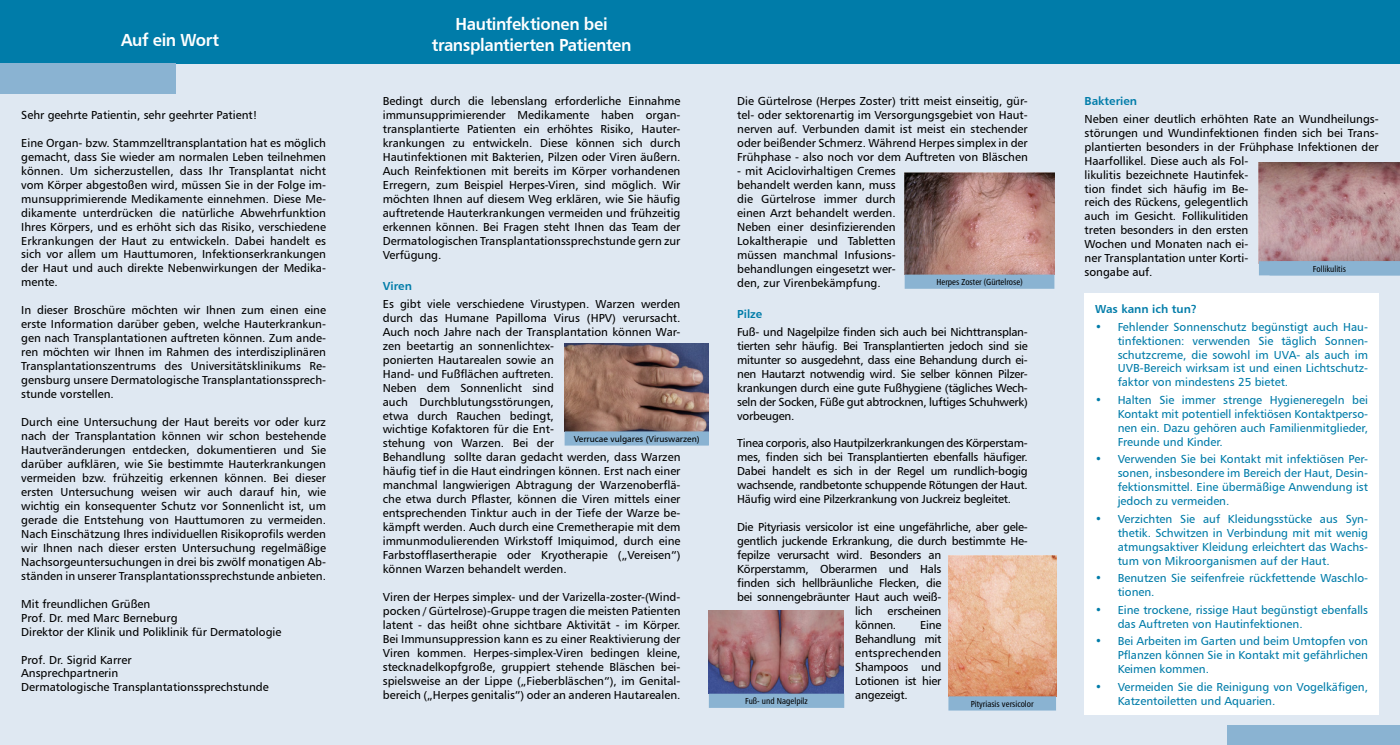
<style>
.page{position:relative;width:1400px;height:745px;background:#fff}
.page>*{position:absolute;margin:0;border:0;box-sizing:border-box;transform-origin:0 0}
.t1{font:17.5px/21px "Humanist 777 BT Bold B";letter-spacing:-.025em;color:#fff;text-align:center;scale:.95 1}
.t2{font:11.62px/14px "Humanist 777 BT Roman B";color:#000;text-align:justify}
.t3{font:11.62px/14px "Humanist 777 BT Roman B";color:#007ca9;text-align:justify}
.t4{font:11.62px/14px "Humanist 777 BT Roman B";letter-spacing:-.02em;color:#000}
.t5{font:11.62px "Humanist 777 BT Bold B";color:#007ca9}
.t6{font:8.75px "Humanist 777 BT Roman Condensed B";color:#000}
.t7{font:8.75px "Humanist 777 BT Roman B";color:#000}
</style>
<div class="page">
<div style="left:0;top:0;width:1400px;height:744px;background:#dfe8f2"></div>
<img style="left:1259px;top:162px;width:141px;height:98px">
<div style="left:1084px;top:293px;width:294px;height:421px;background:#fff"></div>
<div style="left:0;top:0;width:1400px;height:64px;background:#007ca9"></div>
<div style="left:0;top:64px;width:176px;height:30px;background:#8ab3d2"></div>
<div style="left:1227px;top:725px;width:173px;height:19px;background:#8ab3d2"></div>
<img style="left:564px;top:343px;width:145px;height:87px">
<svg style="left:564px;top:430px;width:145px;height:16px;background:#8aacc7"></svg>
<img style="left:904px;top:172px;width:150px;height:102px">
<svg style="left:904px;top:274px;width:151px;height:15px;background:#8db2cf"></svg>
<img style="left:709px;top:610px;width:135px;height:82px">
<img style="left:948px;top:555px;width:108px;height:140px">
<svg style="left:708px;top:692px;width:137px;height:16px;background:#83a9ca"></svg>
<svg style="left:948px;top:695px;width:108px;height:15px;background:#90aec7"></svg>
<svg style="left:1258px;top:260px;width:142px;height:16px;background:#8eb1cd"></svg>
<h1 class="t1" style="left:121px;top:29px;width:105px">Auf ein Wort</h1>
<p class="t2" style="left:21px;top:107px;width:238px">Sehr geehrte Patientin, sehr geehrter Patient!</p>
<p class="t2" style="left:21px;top:135px;width:306px">Eine Organ- bzw. Stammzelltransplantation hat es möglich gemacht, dass Sie wieder am normalen Leben teilnehmen können. Um sicherzustellen, dass Ihr Transplantat nicht vom Körper abgestoßen wird, müssen Sie in der Folge im&shy;munsupprimierende Medikamente einnehmen. Diese Me&shy;dikamente unterdrücken die natürliche Abwehrfunktion Ihres Körpers, und es erhöht sich das Risiko, verschiedene Erkrankungen der Haut zu entwickeln. Dabei handelt es sich vor allem um Hauttumoren, Infektionserkrankungen der Haut und auch direkte Nebenwirkungen der Medika&shy;mente.</p>
<p class="t2" style="left:21px;top:303px;width:306px">In dieser Broschüre möchten wir Ihnen zum einen eine erste Information darüber geben, welche Hauterkrankun&shy;gen nach Transplantationen auftreten können. Zum ande&shy;ren möchten wir Ihnen im Rahmen des interdisziplinären Transplantationszentrums des Universitätsklinikums Re&shy;gensburg unsere Dermatologische Transplantationssprech&shy;stunde vorstellen.</p>
<p class="t2" style="left:21px;top:414px;width:306px">Durch eine Untersuchung der Haut bereits vor oder kurz nach der Transplantation können wir schon bestehende Hautveränderungen entdecken, dokumentieren und Sie darüber aufklären, wie Sie bestimmte Hauterkrankungen vermeiden bzw. frühzeitig erkennen können. Bei dieser ersten Untersuchung weisen wir auch darauf hin, wie wichtig ein konsequenter Schutz vor Sonnenlicht ist, um gerade die Entstehung von Hauttumoren zu vermeiden.<br>Nach Einschätzung Ihres individuellen Risikoprofils werden wir Ihnen nach dieser ersten Untersuchung regelmäßige Nachsorgeuntersuchungen in drei bis zwölf monatigen Ab&shy;ständen in unserer Transplantationssprechstunde anbieten.</p>
<p class="t2" style="left:21px;top:596px;width:262px;text-align:left">Mit freundlichen Grüßen<br>Prof. Dr. med Marc Berneburg<br>Direktor der Klinik und Poliklinik für Dermatologie</p>
<p class="t2" style="left:21px;top:651px;width:249px;text-align:left">Prof. Dr. Sigrid Karrer<br>Ansprechpartnerin<br>Dermatologische Transplantationssprechstunde</p>
<h1 class="t1" style="left:432px;top:13px;width:212px">Hautinfektionen bei transplantierten Patienten</h1>
<p class="t2" style="left:383px;top:94px;width:299px">Bedingt durch die lebenslang erforderliche Einnahme immunsupprimierender Medikamente haben organ&shy;transplantierte Patienten ein erhöhtes Risiko, Hauter&shy;krankungen zu entwickeln. Diese können sich durch Hautinfektionen mit Bakterien, Pilzen oder Viren äußern.<br>Auch Reinfektionen mit bereits im Körper vorhandenen Erregern, zum Beispiel Herpes-Viren, sind möglich. Wir möchten Ihnen auf diesem Weg erklären, wie Sie häufig auftretende Hauterkrankungen vermeiden und frühzeitig erkennen können. Bei Fragen steht Ihnen das Team der Dermatologischen Transplantationssprechstunde gern zur Verfügung.</p>
<p class="t5" style="left:383px;top:279px;width:31px">Viren</p>
<p class="t2" style="left:383px;top:296px;width:299px;text-align:left">Es gibt viele verschiedene Virustypen. Warzen werden durch das Humane Papilloma Virus (HPV) verursacht.<br>Auch noch Jahre nach der Transplantation können War&shy;zen beetartig an sonnenlichtex-<br>ponierten Hautarealen sowie an<br>Hand- und Fußflächen auftreten.<br>Neben dem Sonnenlicht sind<br>auch Durchblutungsstörungen,<br>etwa durch Rauchen bedingt,<br>wichtige Kofaktoren für die Ent-<br>stehung von Warzen. Bei der<br>Behandlung sollte daran gedacht werden, dass Warzen häufig tief in die Haut eindringen können. Erst nach einer manchmal langwierigen Abtragung der Warzenoberflä&shy;che etwa durch Pflaster, können die Viren mittels einer entsprechenden Tinktur auch in der Tiefe der Warze be&shy;kämpft werden. Auch durch eine Cremetherapie mit dem immunmodulierenden Wirkstoff Imiquimod, durch eine Farbstofflasertherapie oder Kryotherapie („Vereisen“) können Warzen behandelt werden.</p>
<p class="t2" style="left:383px;top:589px;width:299px">Viren der Herpes simplex- und der Varizella-zoster-(Wind&shy;pocken / Gürtelrose)-Gruppe tragen die meisten Patienten latent - das heißt ohne sichtbare Aktivität - im Körper.<br>Bei Immunsuppression kann es zu einer Reaktivierung der Viren kommen. Herpes-simplex-Viren bedingen kleine, stecknadelkopfgroße, gruppiert stehende Bläschen bei&shy;spielsweise an der Lippe („Fieberbläschen“), im Genital&shy;bereich („Herpes genitalis“) oder an anderen Hautarealen.</p>
<p class="t7" style="left:574px;top:433px;width:127px">Verrucae vulgares (Viruswarzen)</p>
<p class="t2" style="left:737px;top:94px;width:292px">Die Gürtelrose (Herpes Zoster) tritt meist einseitig, gür&shy;tel- oder sektorenartig im Versorgungsgebiet von Haut&shy;nerven auf. Verbunden damit ist meist ein stechender oder beißender Schmerz. Während Herpes simplex in der Frühphase - also noch vor dem Auftreten von Bläschen</p>
<p class="t2" style="left:737px;top:164px;width:160px">- mit Aciclovirhaltigen Cremes behandelt werden kann, muss die Gürtelrose immer durch einen Arzt behandelt werden.<br>Neben einer desinfizierenden Lokaltherapie und Tabletten müssen manchmal Infusions&shy;behandlungen eingesetzt wer&shy;den, zur Virenbekämpfung.</p>
<p class="t5" style="left:737px;top:306px;width:27px">Pilze</p>
<p class="t2" style="left:737px;top:324px;width:292px">Fuß- und Nagelpilze finden sich auch bei Nichttransplan&shy;tierten sehr häufig. Bei Transplantierten jedoch sind sie mitunter so ausgedehnt, dass eine Behandung durch ei&shy;nen Hautarzt notwendig wird. Sie selber können Pilzer&shy;krankungen durch eine gute Fußhygiene (tägliches Wech&shy;seln der Socken, Füße gut abtrocknen, luftiges Schuhwerk) vorbeugen.</p>
<p class="t2" style="left:737px;top:436px;width:292px">Tinea corporis, also Hautpilzerkrankungen des Körperstam&shy;mes, finden sich bei Transplantierten ebenfalls häufiger.<br>Dabei handelt es sich in der Regel um rundlich-bogig wachsende, randbetonte schuppende Rötungen der Haut.<br>Häufig wird eine Pilzerkrankung von Juckreiz begleitet.</p>
<p class="t4" style="left:737px;top:519px;width:292px">Die Pityriasis versicolor ist eine ungefährliche, aber gele-</p>
<p class="t4" style="left:737px;top:533px;width:292px">gentlich juckende Erkrankung, die durch bestimmte He-</p>
<p class="t4" style="left:737px;top:547px;width:206px">fepilze verursacht wird. Besonders an</p>
<p class="t4" style="left:737px;top:561px;width:206px">Körperstamm, Oberarmen und Hals</p>
<p class="t4" style="left:737px;top:575px;width:206px">finden sich hellbräunliche Flecken, die</p>
<p class="t4" style="left:737px;top:589px;width:206px">bei sonnengebräunter Haut auch weiß-</p>
<p class="t2" style="left:855px;top:603px;width:19px">lich</p>
<p class="t6" style="left:936px;top:276px;width:88px">Herpes Zoster (Gürtelrose)</p>
<p class="t4" style="left:855px;top:603px;width:88px;text-indent:32px">erscheinen können.</p>
<p class="t2" style="left:855px;top:617px;width:88px;text-indent:65px">Eine Behandlung mit entsprechenden Shampoos und Lotionen ist hier angezeigt.</p>
<p class="t6" style="left:745px;top:695px;width:64px">Fuß- und Nagelpilz</p>
<p class="t6" style="left:971px;top:697px;width:64px">Pityriasis versicolor</p>
<p class="t5" style="left:1084px;top:94px;width:54px">Bakterien</p>
<p class="t2" style="left:1084px;top:111px;width:296px;text-align:left">Neben einer deutlich erhöhten Rate an Wundheilungs&shy;störungen und Wundinfektionen finden sich bei Trans&shy;plantierten besonders in der Frühphase Infektionen der Haarfollikel. Diese auch als Fol-<br>likulitis bezeichnete Hautinfek-<br>tion findet sich häufig im Be-<br>reich des Rückens, gelegentlich<br>auch im Gesicht. Follikulitiden<br>treten besonders in den ersten<br>Wochen und Monaten nach ei-<br>ner Transplantation unter Korti-<br>songabe auf.</p>
<p class="t6" style="left:1313px;top:263px;width:35px">Follikulitis</p>
<p class="t6" style="left:1323px;top:263px;width:35px">Follikulitis</p>
<p class="t5" style="left:1095px;top:301px;width:103px">Was kann ich tun?</p>
<p class="t3" style="left:1117px;top:319px;width:252px;text-indent:-22px">• Fehlender Sonnenschutz begünstigt auch Hau&shy;tinfektionen: verwenden Sie täglich Sonnen&shy;schutzcreme, die sowohl im UVA- als auch im UVB-Bereich wirksam ist und einen Lichtschutz&shy;faktor von mindestens 25 bietet.</p>
<p class="t3" style="left:1117px;top:392px;width:252px;text-indent:-22px">• Halten Sie immer strenge Hygieneregeln bei Kontakt mit potentiell infektiösen Kontaktperso&shy;nen ein. Dazu gehören auch Familienmitglieder, Freunde und Kinder.</p>
<p class="t3" style="left:1117px;top:452px;width:252px;text-indent:-22px">• Verwenden Sie bei Kontakt mit infektiösen Per&shy;sonen, insbesondere im Bereich der Haut, Desin&shy;fektionsmittel. Eine übermäßige Anwendung ist jedoch zu vermeiden.</p>
<p class="t3" style="left:1117px;top:511px;width:252px;text-indent:-22px">• Verzichten Sie auf Kleidungsstücke aus Syn&shy;thetik. Schwitzen in Verbindung mit mit wenig atmungsaktiver Kleidung erleichtert das Wachs&shy;tum von Mikroorganismen auf der Haut.</p>
<p class="t3" style="left:1117px;top:570px;width:252px;text-indent:-22px">• Benutzen Sie seifenfreie rückfettende Waschlo&shy;tionen.</p>
<p class="t3" style="left:1117px;top:602px;width:252px;text-indent:-22px">• Eine trockene, rissige Haut begünstigt ebenfalls das Auftreten von Hautinfektionen.</p>
<p class="t3" style="left:1117px;top:633px;width:252px;text-indent:-22px">• Bei Arbeiten im Garten und beim Umtopfen von Pflanzen können Sie in Kontakt mit gefährlichen Keimen kommen.</p>
<p class="t3" style="left:1117px;top:679px;width:252px;text-indent:-22px">• Vermeiden Sie die Reinigung von Vogelkäfigen,<br>Katzentoiletten und Aquarien.</p>
</div>
